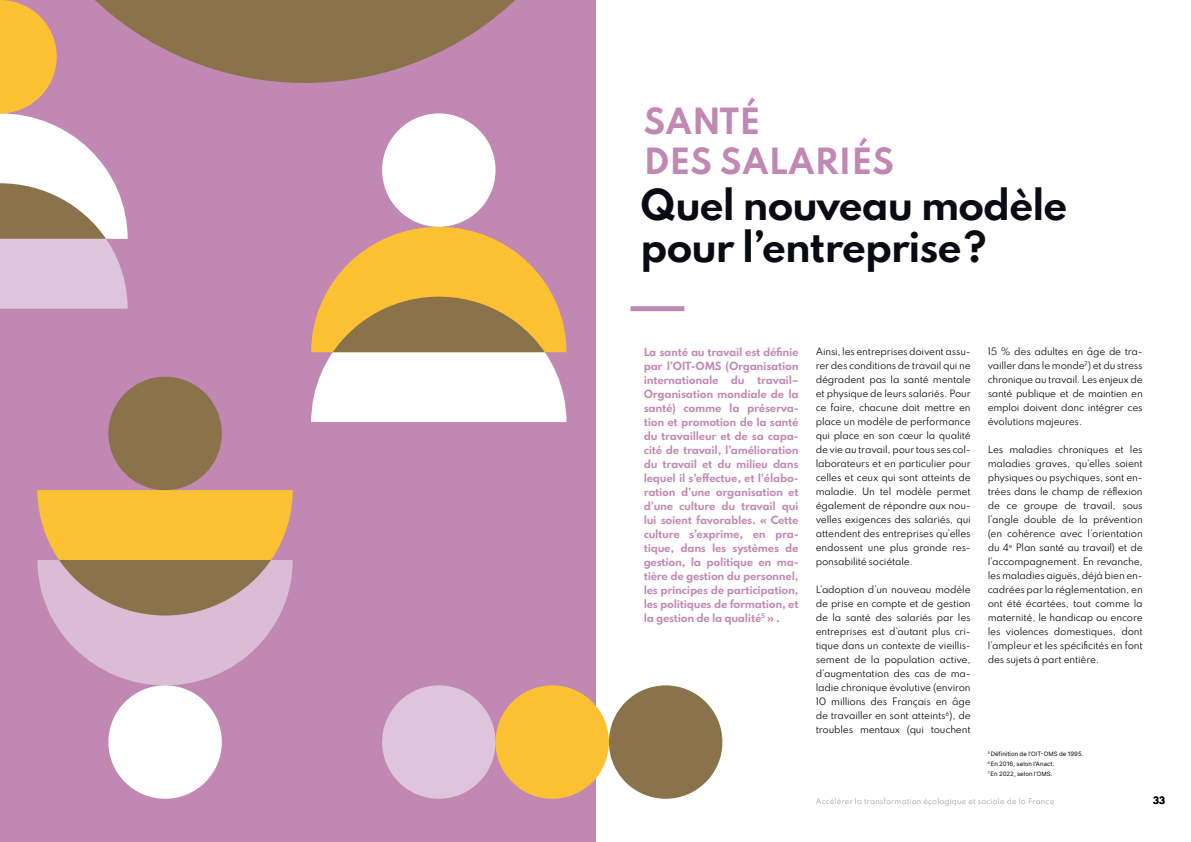
<style>
.page{position:relative;width:1191px;height:842px;background:#fff}
.page>*{position:absolute;margin:0;border:0;box-sizing:border-box;transform-origin:0 0}
.t1{font:100 38px/42px "Spartan";letter-spacing:-.04em;color:#080b14}
.t2{font:100 32px/40px "Spartan";color:#c088b2}
.t3{font:100 10px/14px "Spartan";letter-spacing:-.03em;color:#c088b2;text-align:justify}
.t4{font:100 9px/14px "Spartan";letter-spacing:-.02em;color:#000;text-align:justify}
.t5{font:100 7px "Spartan";letter-spacing:.02em;color:#9d9d9c}
.t6{font:6px/10px "Inter";letter-spacing:.01em;color:#000}
</style>
<div class="page">
<div style="left:0;top:0;width:595px;height:842px;background:#c088b2"></div>
<svg style="left:128px;top:0;width:468px;height:83px;fill:#8a724b"></svg>
<div style="left:108px;top:377px;width:114px;height:113px;background:#8a724b;border-radius:50%"></div>
<div style="left:495px;top:685px;width:114px;height:114px;background:#fcc133;border-radius:50%"></div>
<div style="left:108px;top:685px;width:114px;height:114px;background:#fff;border-radius:50%"></div>
<div style="left:609px;top:685px;width:113px;height:114px;background:#8a724b;border-radius:50%"></div>
<svg style="left:311px;top:227px;width:255px;height:195px"></svg>
<svg style="left:0;top:0;width:128px;height:309px"></svg>
<svg style="left:37px;top:490px;width:256px;height:195px"></svg>
<div style="left:382px;top:113px;width:113px;height:114px;background:#fff;border-radius:50%"></div>
<div style="left:382px;top:685px;width:113px;height:114px;background:#dec5db;border-radius:50%"></div>
<div style="left:630px;top:306px;width:54px;height:5px;background:#c088b2"></div>
<h2 class="t2" style="left:643px;top:100px;width:252px">SANTÉ<br>DES SALARIÉS</h2>
<h1 class="t1" style="left:640px;top:183px;width:429px">Quel nouveau modèle pour l’entreprise?</h1>
<p class="t3" style="left:643px;top:344px;width:156px">La santé au travail est définie par l’OIT-OMS (Organisation internationale du travail– Organisation mondiale de la santé) comme la préserva&shy;tion et promotion de la santé du travailleur et de sa capa&shy;cité de travail, l’amélioration du travail et du milieu dans lequel il s’effectue, et l’élabo&shy;ration d’une organisation et d’une culture du travail qui lui soient favorables. « Cette culture s’exprime, en pra&shy;tique, dans les systèmes de gestion, la politique en ma&shy;tière de gestion du personnel, les principes de participation, les politiques de formation, et la gestion de la qualité<sup>5</sup> » .</p>
<p class="t4" style="left:815px;top:344px;width:156px">Ainsi, les entreprises doivent assu&shy;rer des conditions de travail qui ne dégradent pas la santé mentale et physique de leurs salariés. Pour ce faire, chacune doit mettre en place un modèle de performance qui place en son cœur la qualité de vie au travail, pour tous ses col&shy;laborateurs et en particulier pour celles et ceux qui sont atteints de maladie. Un tel modèle permet également de répondre aux nou&shy;velles exigences des salariés, qui attendent des entreprises qu’elles endossent une plus grande res&shy;ponsabilité sociétale.</p>
<p class="t4" style="left:815px;top:582px;width:156px">L’adoption d’un nouveau modèle de prise en compte et de gestion de la santé des salariés par les entreprises est d’autant plus cri&shy;tique dans un contexte de vieillis&shy;sement de la population active, d’augmentation des cas de ma&shy;ladie chronique évolutive (environ 10 millions des Français en âge de travailler en sont atteints<sup>6</sup>), de troubles mentaux (qui touchent</p>
<p class="t4" style="left:987px;top:344px;width:156px">15 % des adultes en âge de tra&shy;vailler dans le monde<sup>7</sup>) et du stress chronique au travail. Les enjeux de santé publique et de maintien en emploi doivent donc intégrer ces évolutions majeures.</p>
<p class="t4" style="left:987px;top:442px;width:156px">Les maladies chroniques et les maladies graves, qu’elles soient physiques ou psychiques, sont en&shy;trées dans le champ de réflexion de ce groupe de travail, sous l’angle double de la prévention (en cohérence avec l’orientation du 4<sup>e</sup> Plan santé au travail) et de l’accompagnement. En revanche, les maladies aiguës, déjà bien en&shy;cadrées par la réglementation, en ont été écartées, tout comme la maternité, le handicap ou encore les violences domestiques, dont l’ampleur et les spécificités en font des sujets à part entière.</p>
<p class="t6" style="left:987px;top:748px;width:97px"><sup>5</sup> Définition de l’OIT-OMS de 1995.<br><sup>6</sup> En 2016 , selon l’Anact.<br><sup>7</sup> En 2022 , selon l’OMS.</p>
<p class="t5" style="left:815px;top:795px;width:240px">Accélérer la transformation écologique et sociale de la France</p>
<p class="t4" style="left:1153px;top:793px;width:14px">33</p>
</div>
